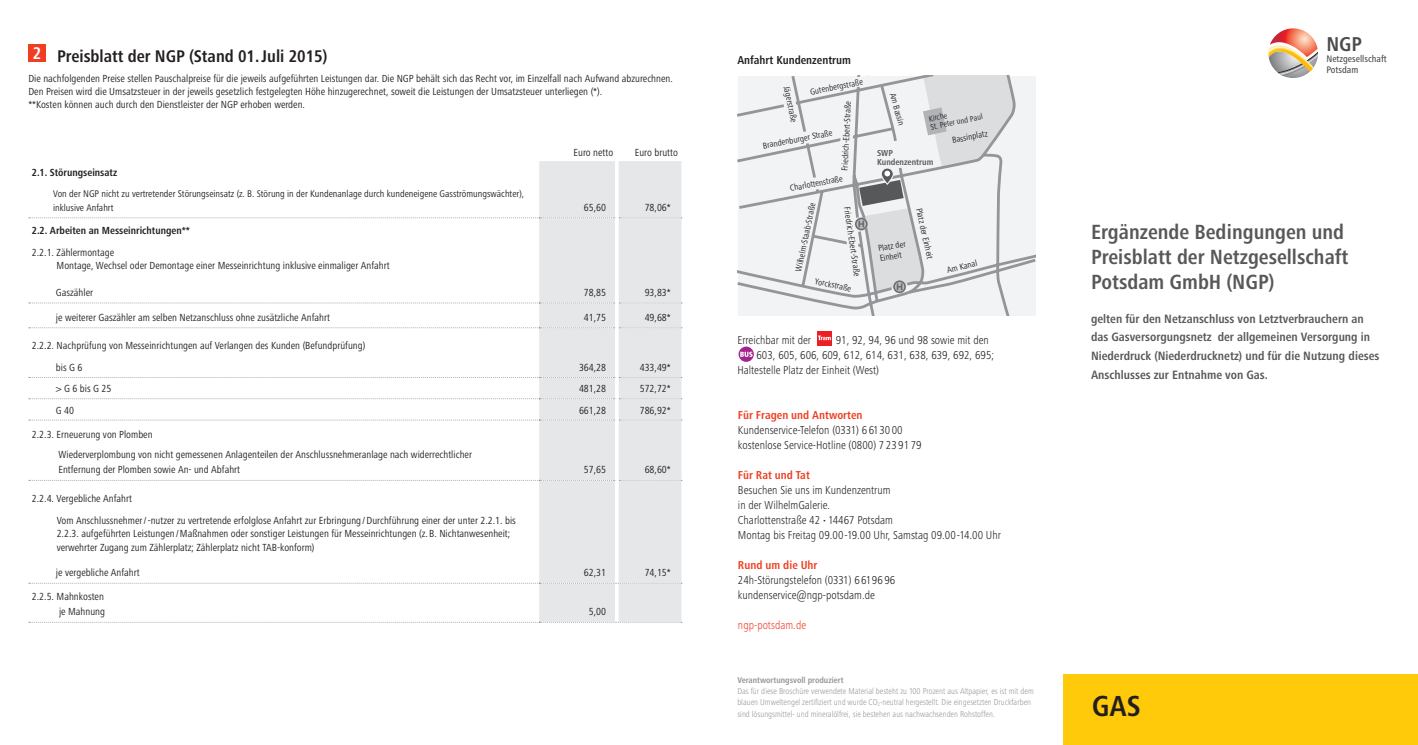
<style>
.page{position:relative;width:1418px;height:745px;background:#fff}
.page>*{position:absolute;margin:0;border:0;box-sizing:border-box;transform-origin:0 0}
.t1{font:700 condensed 30px "Frutiger Next Pro";color:#231f20}
.t2{font:700 condensed 21.25px/25px "Frutiger Next Pro";color:#57585a}
.t3{font:700 condensed 20.75px "Frutiger Next Pro";color:#4b4c4d}
.t4{font:700 condensed 17.5px "Frutiger Next Pro";color:#231f20}
.t5{font:700 condensed 12.5px/18.8px "Frutiger Next Pro";color:#57585a}
.t6{font:300 condensed 11.88px/15px "Frutiger Next Pro";color:#231f20}
.t7{font:700 condensed 11.88px "Frutiger Next Pro";color:#ef3e22}
.t8{font:700 condensed 11.88px "Frutiger Next Pro";color:#231f20}
.t9{font:300 condensed 11.88px "Frutiger Next Pro";color:#ef3e22}
.t10{font:condensed 10.62px/12.8px "Frutiger Next Pro";color:#231f20}
.t11{font:700 condensed 10.62px "Frutiger Next Pro";color:#231f20}
.t12{font:condensed 10px/13.8px "Frutiger Next Pro";color:#231f20}
.t13{font:500 condensed 9.88px/10.9px "Frutiger Next Pro";color:#4b4c4d}
.t14{font:condensed 9px/10.1px "Frutiger Next Pro";color:#231f20}
.t15{font:700 condensed 9px/9px "Frutiger Next Pro";color:#57585a}
.t16{font:300 condensed 8.75px/11.2px "Frutiger Next Pro";color:#939598}
.t17{font:700 condensed 8.75px "Frutiger Next Pro";color:#939598}
.t18{font:condensed 8.38px/8.5px "Frutiger Next Pro";color:#231f20}
.s1{color:#fff}
.s2{font-size:7.5px}
.s3{font-size:5.12px}
</style>
<div class="page">
<div style="left:28px;top:44px;width:18px;height:18px;background:#ef3e22"></div>
<div style="left:539px;top:161px;width:142px;height:460px;background:#e6e7e9"></div>
<svg style="left:29px;top:217px;width:653px;height:1px"></svg>
<svg style="left:29px;top:302px;width:653px;height:1px"></svg>
<svg style="left:29px;top:327px;width:653px;height:1px"></svg>
<svg style="left:29px;top:377px;width:653px;height:1px"></svg>
<svg style="left:29px;top:398px;width:653px;height:1px"></svg>
<svg style="left:29px;top:419px;width:653px;height:1px"></svg>
<svg style="left:29px;top:479px;width:653px;height:1px"></svg>
<hr style="left:615px;top:161px;width:3px;height:21px;background:#fff">
<hr style="left:615px;top:182px;width:3px;height:36px;background:#fff">
<hr style="left:615px;top:218px;width:3px;height:60px;background:#fff">
<hr style="left:615px;top:278px;width:3px;height:25px;background:#fff">
<hr style="left:615px;top:303px;width:3px;height:24px;background:#fff">
<hr style="left:615px;top:327px;width:3px;height:29px;background:#fff">
<hr style="left:615px;top:356px;width:3px;height:21px;background:#fff">
<hr style="left:615px;top:377px;width:3px;height:21px;background:#fff">
<hr style="left:615px;top:398px;width:3px;height:22px;background:#fff">
<hr style="left:615px;top:420px;width:3px;height:24px;background:#fff">
<hr style="left:615px;top:444px;width:3px;height:36px;background:#fff">
<hr style="left:615px;top:480px;width:3px;height:28px;background:#fff">
<hr style="left:615px;top:508px;width:3px;height:50px;background:#fff">
<hr style="left:615px;top:558px;width:3px;height:24px;background:#fff">
<hr style="left:615px;top:583px;width:3px;height:38px;background:#fff">
<svg style="left:29px;top:582px;width:653px;height:1px"></svg>
<svg style="left:29px;top:621px;width:653px;height:1px"></svg>
<hr style="left:616px;top:159px;width:2px;height:513px;background:#fff">
<svg style="left:738px;top:76px;width:297px;height:239px"></svg>
<svg style="left:782px;top:94px;width:15px;height:20px"></svg>
<svg style="left:792px;top:129px;width:27px;height:17px"></svg>
<svg style="left:801px;top:175px;width:28px;height:17px"></svg>
<svg style="left:840px;top:76px;width:174px;height:216px"></svg>
<div style="left:817px;top:331px;width:14px;height:14px;background:#ee1d23"></div>
<svg style="left:817px;top:335px;width:14px;height:5px"></svg>
<svg style="left:738px;top:346px;width:15px;height:15px"></svg>
<svg style="left:740px;top:351px;width:12px;height:5px"></svg>
<div style="left:1063px;top:673px;width:354px;height:71px;background:#feca0a"></div>
<svg style="left:1268px;top:28px;width:49px;height:50px"></svg>
<h3 class="t4" style="left:33px;top:46px;width:296px"><span class="s1">2</span> Preisblatt der NGP (Stand 01.Juli 2015)</h3>
<p class="t10" style="left:28px;top:72px;width:646px">Die nachfolgenden Preise stellen Pauschalpreise für die jeweils aufgeführten Leistungen dar. Die NGP behält sich das Recht vor, im Einzelfall nach Aufwand abzurechnen.<br>Den Preisen wird die Umsatzsteuer in der jeweils gesetzlich festgelegten Höhe hinzugerechnet, soweit die Leistungen der Umsatzsteuer unterliegen (*).<br>**Kosten können auch durch den Dienstleister der NGP erhoben werden.</p>
<p class="t11" style="left:32px;top:166px;width:87px">2.1. Störungseinsatz</p>
<p class="t12" style="left:53px;top:187px;width:472px">Von der NGP nicht zu vertretender Störungseinsatz (z. B. Störung in der Kundenanlage durch kundeneigene Gasströmungswächter), inklusive Anfahrt</p>
<p class="t10" style="left:573px;top:146px;width:41px">Euro netto</p>
<p class="t10" style="left:634px;top:146px;width:45px">Euro brutto</p>
<p class="t10" style="left:584px;top:201px;width:24px">65,60</p>
<p class="t10" style="left:644px;top:201px;width:28px">78,06*</p>
<p class="t11" style="left:32px;top:224px;width:160px">2.2. Arbeiten an Messeinrichtungen**</p>
<p class="t10" style="left:57px;top:245px;width:334px;line-height:13.8px;text-indent:-25px">2.2.1. Zählermontage<br>Montage, Wechsel oder Demontage einer Messeinrichtung inklusive einmaliger Anfahrt</p>
<p class="t10" style="left:56px;top:286px;width:39px">Gaszähler</p>
<p class="t10" style="left:584px;top:286px;width:24px">78,85</p>
<p class="t10" style="left:644px;top:286px;width:28px">93,83*</p>
<p class="t10" style="left:56px;top:310px;width:275px">je weiterer Gaszähler am selben Netzanschluss ohne zusätzliche Anfahrt</p>
<p class="t10" style="left:584px;top:310px;width:24px">41,75</p>
<p class="t10" style="left:644px;top:310px;width:28px">49,68*</p>
<p class="t10" style="left:56px;top:334px;width:311px;line-height:21.9px;text-indent:-24px">2.2.2. Nachprüfung von Messeinrichtungen auf Verlangen des Kunden (Befundprüfung) bis G 6</p>
<p class="t10" style="left:579px;top:361px;width:29px">364,28</p>
<p class="t10" style="left:639px;top:361px;width:33px">433,49*</p>
<p class="t10" style="left:56px;top:382px;width:57px">&gt; G 6 bis G 25</p>
<p class="t10" style="left:579px;top:382px;width:29px">481,28</p>
<p class="t10" style="left:639px;top:382px;width:33px">572,72*</p>
<p class="t10" style="left:56px;top:403px;width:20px">G 40</p>
<p class="t10" style="left:579px;top:403px;width:29px">661,28</p>
<p class="t10" style="left:639px;top:403px;width:33px">786,92*</p>
<p class="t10" style="left:58px;top:424px;width:415px;line-height:20.4px;text-indent:-26px">2.2.3. Erneuerung von Plomben<br>Wiederverplombung von nicht gemessenen Anlagenteilen der Anschlussnehmeranlage nach widerrechtlicher</p>
<p class="t10" style="left:58px;top:463px;width:183px">Entfernung der Plomben sowie An- und Abfahrt</p>
<p class="t10" style="left:584px;top:463px;width:24px">57,65</p>
<p class="t10" style="left:644px;top:463px;width:28px">68,60*</p>
<p class="t10" style="left:57px;top:487px;width:461px;line-height:21.9px;text-indent:-25px">2.2.4. Vergebliche Anfahrt<br>Vom Anschlussnehmer/-nutzer zu vertretende erfolglose Anfahrt zur Erbringung /Durchführung einer der unter 2.2.1. bis</p>
<p class="t10" style="left:57px;top:526px;width:455px;line-height:13.8px">2.2.3. aufgeführten Leistungen /Maßnahmen oder sonstiger Leistungen für Messeinrichtungen (z. B. Nichtanwesenheit; verwehrter Zugang zum Zählerplatz; Zählerplatz nicht TAB-konform)</p>
<p class="t10" style="left:56px;top:566px;width:85px">je vergebliche Anfahrt</p>
<p class="t10" style="left:584px;top:566px;width:24px">62,31</p>
<p class="t10" style="left:644px;top:566px;width:28px">74,15*</p>
<p class="t10" style="left:32px;top:588px;width:75px;line-height:15px;text-align:right">2.2.5. Mahnkosten je Mahnung</p>
<p class="t10" style="left:589px;top:605px;width:19px">5,00</p>
<p class="t8" style="left:737px;top:53px;width:115px">Anfahrt Kundenzentrum</p>
<p class="t14" style="left:809px;top:87px;width:55px;rotate:-11deg">Gutenbergstraße</p>
<p class="t14" style="left:762px;top:141px;width:72px;rotate:-11deg">Brandenburger Straße</p>
<p class="t14" style="left:791px;top:85px;width:38px;rotate:78deg">Jägerstraße</p>
<p class="t14" style="left:839px;top:171px;width:71px;rotate:-87deg">Friedrich-Ebert-Straße</p>
<p class="t14" style="left:789px;top:183px;width:55px;rotate:-11deg">Charlottenstraße</p>
<p class="t14" style="left:793px;top:270px;width:71px;rotate:-78deg">Wilhelm-Staab-Straße</p>
<p class="t14" style="left:851px;top:206px;width:71px;rotate:81deg">Friedrich-Ebert-Straße</p>
<p class="t14" style="left:816px;top:276px;width:38px;rotate:11deg">Yorckstraße</p>
<p class="t14" style="left:897px;top:92px;width:35px;rotate:74deg">Am Bassin</p>
<p class="t18" style="left:927px;top:115px;width:55px;rotate:-12deg">Kirche<br>St. Peter und Paul</p>
<p class="t15" style="left:877px;top:148px;width:58px">SWP<br>Kundenzentrum</p>
<p class="t14" style="left:951px;top:135px;width:38px;rotate:-11deg">Bassinplatz</p>
<p class="t14" style="left:877px;top:243px;width:29px;rotate:-10deg">Platz der<br>Einheit</p>
<p class="t14" style="left:923px;top:206px;width:54px;rotate:77deg">Platz der Einheit</p>
<p class="t14" style="left:945px;top:265px;width:32px;rotate:-15deg">Am Kanal</p>
<p class="t6" style="left:737px;top:332px;width:75px">Erreichbar mit der</p>
<p class="t6" style="left:835px;top:332px;width:155px">91, 92, 94, 96 und 98 sowie mit den</p>
<p class="t6" style="left:756px;top:347px;width:239px">603, 605, 606, 609, 612, 614, 631, 638, 639, 692, 695;</p>
<p class="t6" style="left:737px;top:362px;width:143px">Haltestelle Platz der Einheit (West)</p>
<p class="t7" style="left:738px;top:408px;width:126px">Für Fragen und Antworten</p>
<p class="t6" style="left:738px;top:422px;width:185px">Kundenservice-Telefon (0331) 6 6130 00 kostenlose Service-Hotline (0800) 7 23 91 79</p>
<p class="t7" style="left:738px;top:468px;width:73px">Für Rat und Tat</p>
<p class="t6" style="left:738px;top:482px;width:264px">Besuchen Sie uns im Kundenzentrum<br>in der WilhelmGalerie.<br>Charlottenstraße 42 <span class="s2">•</span> 14467 Potsdam<br>Montag bis Freitag 09.00-19.00 Uhr, Samstag 09.00-14.00 Uhr</p>
<p class="t7" style="left:738px;top:558px;width:81px">Rund um die Uhr</p>
<p class="t6" style="left:738px;top:572px;width:159px">24h-Störungstelefon (0331) 6 6196 96 kundenservice@ngp-potsdam.de</p>
<p class="t9" style="left:738px;top:618px;width:70px">ngp-potsdam.de</p>
<p class="t17" style="left:737px;top:674px;width:108px">Verantwortungsvoll produziert</p>
<p class="t16" style="left:737px;top:685px;width:298px">Das für diese Broschüre verwendete Material besteht zu 100 Prozent aus Altpapier, es ist mit dem blauen Umweltengel zertifiziert und wurde CO<span class="s3">2</span>-neutral hergestellt. Die eingesetzten Druckfarben sind lösungsmittel- und mineralölfrei, sie bestehen aus nachwachsenden Rohstoffen.</p>
<h3 class="t3" style="left:1326px;top:32px;width:37px">NGP</h3>
<p class="t13" style="left:1326px;top:53px;width:62px">Netzgesellschaft<br>Potsdam</p>
<h2 class="t2" style="left:1091px;top:219px;width:259px">Ergänzende Bedingungen und<br>Preisblatt der Netzgesellschaft<br>Potsdam GmbH (NGP)</h2>
<p class="t5" style="left:1091px;top:309px;width:290px">gelten für den Netzanschluss von Letztverbrauchern an das Gasversorgungsnetz der allgemeinen Versorgung in Niederdruck (Niederdrucknetz) und für die Nutzung dieses Anschlusses zur Entnahme von Gas.</p>
<h1 class="t1" style="left:1091px;top:688px;width:51px">GAS</h1>
</div>
